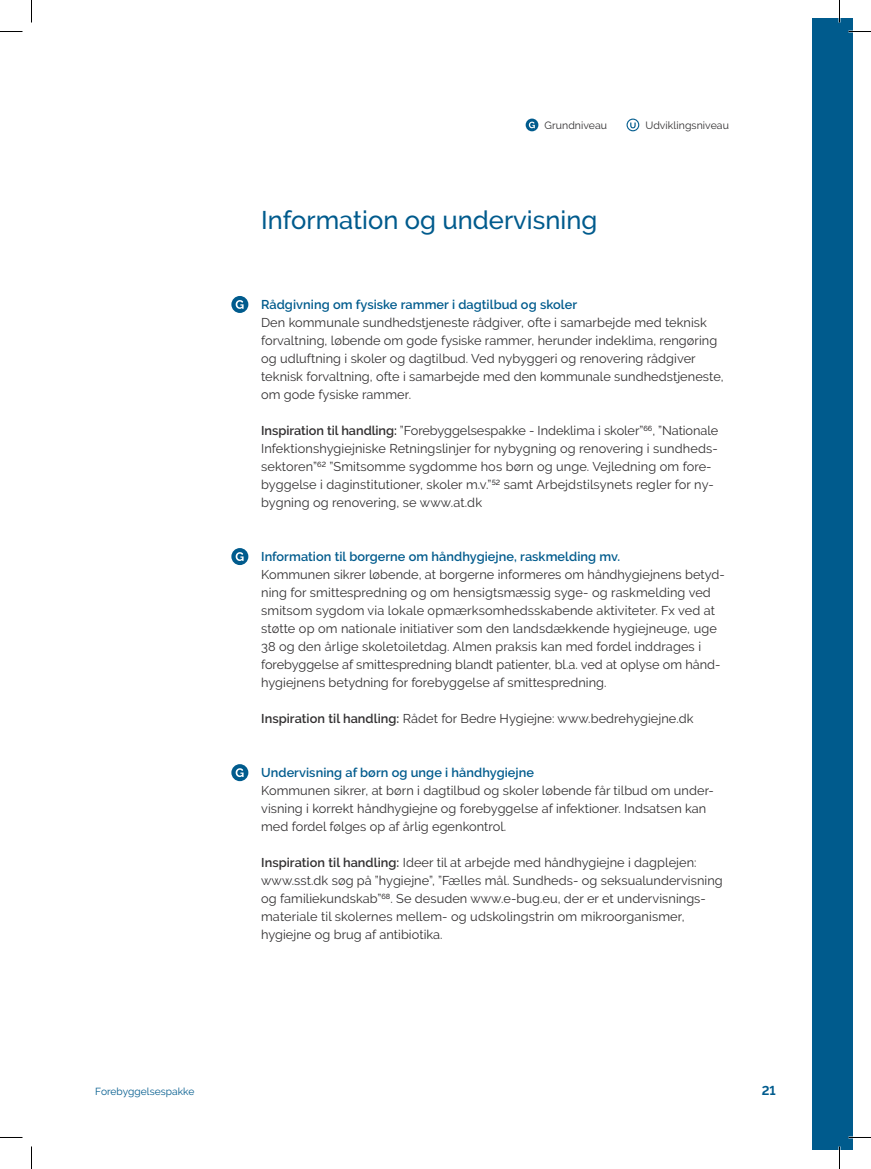
<style>
.page{position:relative;width:871px;height:1169px;background:#fff}
.page>*{position:absolute;margin:0;border:0;box-sizing:border-box;transform-origin:0 0}
.t1{font:500 25.5px "Raleway";color:#005b8d}
.t2{font:12.75px/18px "Raleway";letter-spacing:.005em;color:#312f30}
.t3{font:600 12.75px "Raleway";letter-spacing:.005em;color:#005b8d}
.t4{font:700 12.75px "Raleway";color:#005b8d}
.t5{font:10.5px "Raleway";letter-spacing:.005em;color:#312f30}
.t6{font:10.2px "Raleway";letter-spacing:.005em;color:#005b8d}
.s1{font-weight:600}
</style>
<div class="page">
<div style="left:812px;top:19px;width:40px;height:1131px;background:#005b8d"></div>
<svg style="left:526px;top:119px;width:12px;height:12px"></svg>
<svg style="left:626px;top:119px;width:13px;height:12px"></svg>
<svg style="left:231px;top:296px;width:17px;height:17px"></svg>
<svg style="left:231px;top:548px;width:17px;height:17px"></svg>
<svg style="left:231px;top:764px;width:17px;height:17px"></svg>
<hr style="left:848px;top:1136px;width:23px;height:2px;background:#fff">
<hr style="left:838px;top:0;width:2px;height:23px;background:#fff">
<hr style="left:838px;top:1146px;width:2px;height:23px;background:#fff">
<svg style="left:0;top:31px;width:22px;height:1px"></svg>
<svg style="left:848px;top:31px;width:23px;height:1px"></svg>
<svg style="left:0;top:1137px;width:22px;height:1px"></svg>
<svg style="left:848px;top:1137px;width:23px;height:1px"></svg>
<svg style="left:31px;top:0;width:1px;height:23px"></svg>
<svg style="left:31px;top:1146px;width:1px;height:23px"></svg>
<svg style="left:839px;top:0;width:1px;height:23px"></svg>
<svg style="left:839px;top:1146px;width:1px;height:23px"></svg>
<p class="t5" style="left:545px;top:119px;width:64px">Grundniveau</p>
<p class="t5" style="left:645px;top:119px;width:85px">Udviklingsniveau</p>
<h1 class="t1" style="left:261px;top:206px;width:338px">Information og undervisning</h1>
<p class="t3" style="left:261px;top:297px;width:317px">Rådgivning om fysiske rammer i dagtilbud og skoler</p>
<p class="t2" style="left:261px;top:313px;width:464px">Den kommunale sundhedstjeneste rådgiver, ofte i samarbejde med teknisk forvaltning, løbende om gode fysiske rammer, herunder indeklima, rengøring og udluftning i skoler og dagtilbud. Ved nybyggeri og renovering rådgiver teknisk forvaltning, ofte i samarbejde med den kommunale sundhedstjeneste, om gode fysiske rammer.</p>
<p class="t2" style="left:261px;top:421px;width:459px"><span class="s1">Inspiration til handling:</span> ”Forebyggelsespakke - Indeklima i skoler”<sup>66</sup>, ”Nationale Infektionshygiejniske Retningslinjer for nybygning og renovering i sundheds&shy;sektoren”<sup>62</sup> ”Smitsomme sygdomme hos børn og unge. Vejledning om fore&shy;byggelse i daginstitutioner, skoler m.v.”<sup>52</sup> samt Arbejdstilsynets regler for ny&shy;bygning og renovering, se www.at.dk</p>
<p class="t3" style="left:261px;top:549px;width:361px">Information til borgerne om håndhygiejne, raskmelding mv.</p>
<p class="t2" style="left:261px;top:565px;width:465px">Kommunen sikrer løbende, at borgerne informeres om håndhygiejnens betyd&shy;ning for smittespredning og om hensigtsmæssig syge- og raskmelding ved smitsom sygdom via lokale opmærksomhedsskabende aktiviteter. Fx ved at støtte op om nationale initiativer som den landsdækkende hygiejneuge, uge 38 og den årlige skoletoiletdag. Almen praksis kan med fordel inddrages i forebyggelse af smittespredning blandt patienter, bl.a. ved at oplyse om hånd&shy;hygiejnens betydning for forebyggelse af smittespredning.</p>
<p class="t2" style="left:261px;top:709px;width:434px"><span class="s1">Inspiration til handling:</span> Rådet for Bedre Hygiejne: www.bedrehygiejne.dk</p>
<p class="t3" style="left:261px;top:765px;width:274px">Undervisning af børn og unge i håndhygiejne</p>
<p class="t2" style="left:261px;top:781px;width:454px">Kommunen sikrer, at børn i dagtilbud og skoler løbende får tilbud om under&shy;visning i korrekt håndhygiejne og forebyggelse af infektioner. Indsatsen kan med fordel følges op af årlig egenkontrol.</p>
<p class="t2" style="left:261px;top:853px;width:463px"><span class="s1">Inspiration til handling:</span> Ideer til at arbejde med håndhygiejne i dagplejen: www.sst.dk søg på ”hygiejne”, ”Fælles mål. Sundheds- og seksualundervisning og familiekundskab”<sup>68</sup>. Se desuden www.e-bug.eu, der er et undervisnings&shy;materiale til skolernes mellem- og udskolingstrin om mikroorganismer, hygiejne og brug af antibiotika.</p>
<p class="t6" style="left:95px;top:1085px;width:101px">Forebyggelsespakke</p>
<p class="t4" style="left:762px;top:1083px;width:15px">21</p>
</div>
